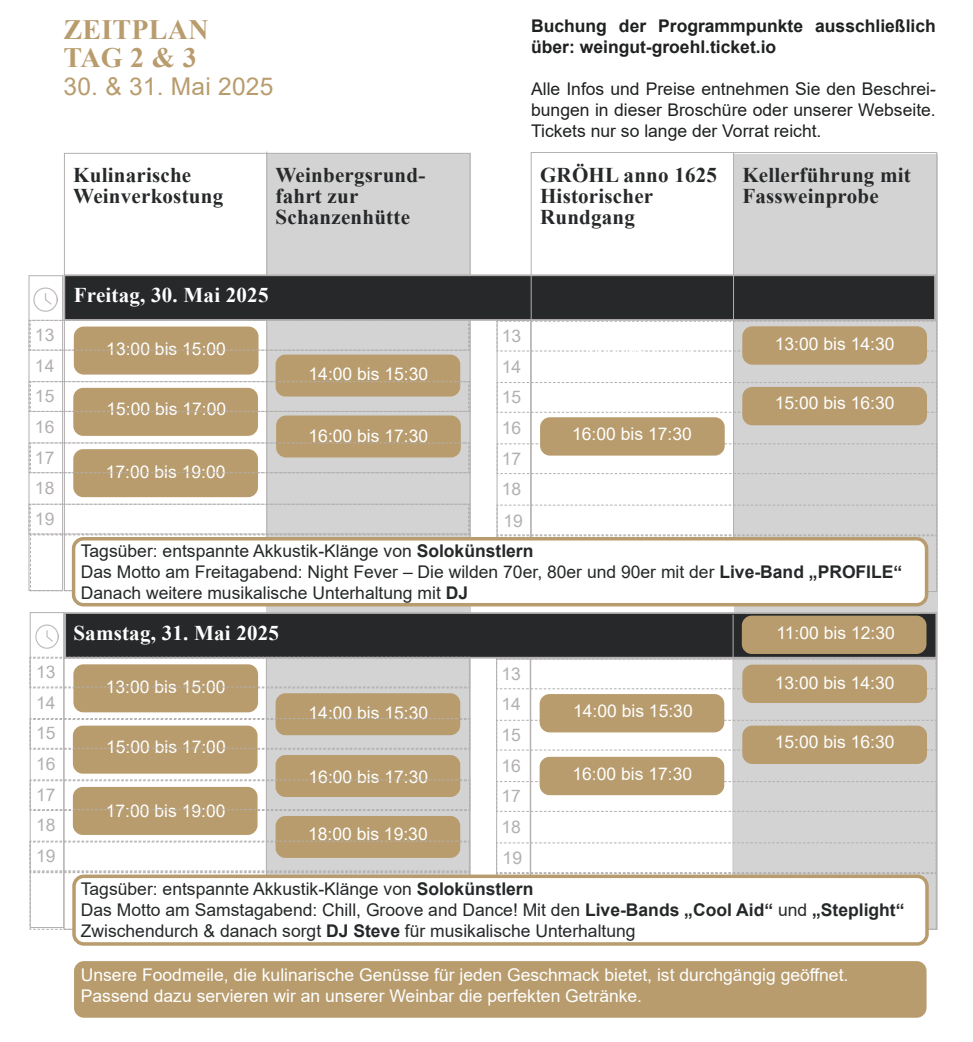
<style>
.page{position:relative;width:973px;height:1042px;background:#fff}
.page>*{position:absolute;margin:0;border:0;box-sizing:border-box;transform-origin:0 0}
.t1{font:700 28px/28px "Times New Roman";letter-spacing:.01em;color:#b89c6d}
.t2{font:24.5px "Arial";letter-spacing:.01em;color:#b89c6d}
.t3{font:700 21px/21px "Times New Roman";letter-spacing:.01em;color:#262829}
.t4{font:700 21px "Times New Roman";letter-spacing:.01em;color:#fff}
.t5{font:17.5px/21px "Arial";color:#fff}
.t6{font:17.5px/21px "Arial";color:#252829}
.t7{font:17.5px/21px "Arial";color:#1f2121;text-align:justify}
.t8{font:700 17.5px/21px "Arial";color:#1f2121}
.t9{font:17.5px/30.6px "Arial";color:#b3afaf;text-align:justify}
.s1{font-weight:700}
</style>
<div class="page">
<div style="left:733px;top:154px;width:204px;height:775px;background:#d3d3d3"></div>
<div style="left:266px;top:153px;width:204px;height:776px;background:#d3d3d3"></div>
<hr style="left:266px;top:152px;width:1px;height:439px;background:#b3afaf">
<div style="left:63px;top:274px;width:872px;height:47px;background:#262829;border:2px solid #b3afaf"></div>
<div style="left:74px;top:326px;width:184px;height:48px;background:#b89c6d;border-radius:10px"></div>
<div style="left:73px;top:388px;width:185px;height:48px;background:#b89c6d;border-radius:10px"></div>
<div style="left:73px;top:449px;width:185px;height:48px;background:#b89c6d;border-radius:10px"></div>
<hr style="left:266px;top:614px;width:1px;height:315px;background:#b3afaf">
<div style="left:64px;top:612px;width:873px;height:46px;background:#262829;border:2px solid #b3afaf"></div>
<div style="left:73px;top:664px;width:185px;height:48px;background:#b89c6d;border-radius:10px"></div>
<div style="left:73px;top:725px;width:184px;height:48px;background:#b89c6d;border-radius:10px"></div>
<div style="left:73px;top:787px;width:184px;height:48px;background:#b89c6d;border-radius:10px"></div>
<div style="left:496px;top:320px;width:35px;height:272px;border:1px solid #b3afaf"></div>
<hr style="left:733px;top:152px;width:1px;height:440px;background:#b3afaf">
<svg style="left:496px;top:320px;width:441px;height:32px"></svg>
<svg style="left:496px;top:382px;width:441px;height:31px"></svg>
<svg style="left:496px;top:443px;width:441px;height:31px"></svg>
<svg style="left:496px;top:504px;width:441px;height:88px"></svg>
<div style="left:742px;top:326px;width:184px;height:39px;background:#b89c6d;border-radius:10px"></div>
<div style="left:496px;top:658px;width:34px;height:271px;border:1px solid #b3afaf"></div>
<hr style="left:732px;top:615px;width:1px;height:314px;background:#b3afaf">
<svg style="left:495px;top:658px;width:441px;height:31px"></svg>
<svg style="left:496px;top:719px;width:440px;height:32px"></svg>
<svg style="left:496px;top:781px;width:441px;height:31px"></svg>
<svg style="left:496px;top:842px;width:441px;height:88px"></svg>
<div style="left:275px;top:354px;width:185px;height:42px;background:#b89c6d;border-radius:10px"></div>
<div style="left:276px;top:415px;width:184px;height:42px;background:#b89c6d;border-radius:10px"></div>
<div style="left:275px;top:693px;width:185px;height:42px;background:#b89c6d;border-radius:10px"></div>
<div style="left:275px;top:755px;width:185px;height:42px;background:#b89c6d;border-radius:10px"></div>
<div style="left:275px;top:816px;width:185px;height:42px;background:#b89c6d;border-radius:10px"></div>
<div style="left:742px;top:387px;width:184px;height:38px;background:#b89c6d;border-radius:10px"></div>
<div style="left:540px;top:417px;width:184px;height:39px;background:#b89c6d;border-radius:10px"></div>
<div style="left:742px;top:664px;width:184px;height:39px;background:#b89c6d;border-radius:10px"></div>
<div style="left:742px;top:725px;width:184px;height:39px;background:#b89c6d;border-radius:10px"></div>
<div style="left:539px;top:757px;width:185px;height:38px;background:#b89c6d;border-radius:10px"></div>
<div style="left:539px;top:694px;width:185px;height:38px;background:#b89c6d;border-radius:10px"></div>
<div style="left:74px;top:961px;width:852px;height:56px;background:#b89c6d;border-radius:10px"></div>
<div style="left:74px;top:539px;width:852px;height:66px;background:#fff;border-radius:10px"></div>
<div style="left:72px;top:537px;width:856px;height:69px;border:4px solid #b89c6d;border-radius:10px"></div>
<div style="left:74px;top:876px;width:852px;height:68px;background:#fff;border-radius:10px"></div>
<div style="left:72px;top:874px;width:856px;height:71px;border:4px solid #b89c6d;border-radius:10px"></div>
<div style="left:741px;top:615px;width:185px;height:39px;background:#b89c6d;border-radius:10px"></div>
<div style="left:29px;top:275px;width:34px;height:316px;border:1px solid #b3afaf"></div>
<svg style="left:28px;top:319px;width:442px;height:32px"></svg>
<svg style="left:28px;top:381px;width:442px;height:31px"></svg>
<svg style="left:28px;top:442px;width:443px;height:31px"></svg>
<svg style="left:28px;top:503px;width:443px;height:88px"></svg>
<img style="left:34px;top:288px;width:24px;height:23px">
<div style="left:30px;top:612px;width:34px;height:316px;border:1px solid #b3afaf"></div>
<svg style="left:29px;top:656px;width:441px;height:33px"></svg>
<svg style="left:29px;top:718px;width:441px;height:32px"></svg>
<svg style="left:29px;top:779px;width:441px;height:32px"></svg>
<svg style="left:29px;top:840px;width:441px;height:90px"></svg>
<img style="left:35px;top:624px;width:24px;height:24px">
<h1 class="t1" style="left:63px;top:14px;width:147px">ZEITPLAN<br>TAG 2 &amp; 3</h1>
<h2 class="t2" style="left:63px;top:69px;width:211px">30. &amp; 31. Mai 2025</h2>
<p class="t3" style="left:73px;top:163px;width:151px">Kulinarische<br>Weinverkostung</p>
<p class="t3" style="left:275px;top:163px;width:151px">Weinbergsrund&shy;fahrt zur<br>Schanzenhütte</p>
<p class="t8" style="left:531px;top:16px;width:406px">Buchung der Programmpunkte ausschließlich über: weingut-groehl.ticket.io</p>
<p class="t7" style="left:531px;top:79px;width:406px">Alle Infos und Preise entnehmen Sie den Beschrei&shy;bungen in dieser Broschüre oder unserer Webseite.<br>Tickets nur so lange der Vorrat reicht.</p>
<p class="t3" style="left:540px;top:164px;width:178px">GRÖHL anno 1625<br>Historischer<br>Rundgang</p>
<p class="t3" style="left:742px;top:164px;width:170px">Kellerführung mit<br>Fassweinprobe</p>
<p class="t9" style="left:35px;top:319px;width:21px">13<br>14<br>15<br>16<br>17<br>18<br>19</p>
<p class="t9" style="left:36px;top:656px;width:21px">13<br>14<br>15<br>16<br>17<br>18<br>19</p>
<p class="t4" style="left:74px;top:280px;width:196px">Freitag, 30. Mai 2025</p>
<p class="t5" style="left:106px;top:338px;width:121px">13:00 bis 15:00</p>
<p class="t5" style="left:106px;top:398px;width:121px">15:00 bis 17:00</p>
<p class="t5" style="left:106px;top:461px;width:121px">17:00 bis 19:00</p>
<p class="t5" style="left:308px;top:363px;width:121px">14:00 bis 15:30</p>
<p class="t5" style="left:308px;top:425px;width:121px">16:00 bis 17:30</p>
<p class="t9" style="left:501px;top:320px;width:21px">13<br>14<br>15<br>16<br>17<br>18</p>
<p class="t9" style="left:503px;top:505px;width:21px">19</p>
<p class="t5" style="left:572px;top:423px;width:121px">16:00 bis 17:30</p>
<p class="t5" style="left:774px;top:333px;width:121px">13:00 bis 14:30</p>
<p class="t5" style="left:774px;top:392px;width:121px">15:00 bis 16:30</p>
<p class="t6" style="left:81px;top:540px;width:822px">Tagsüber: entspannte Akkustik-Klänge von <span class="s1">Solokünstlern<br></span>Das Motto am Freitagabend: Night Fever – Die wilden 70er, 80er und 90er mit der <span class="s1">Live-Band „PROFILE“<br></span>Danach weitere musikalische Unterhaltung mit <span class="s1">DJ</span></p>
<p class="t4" style="left:73px;top:617px;width:207px">Samstag, 31. Mai 2025</p>
<p class="t5" style="left:106px;top:676px;width:121px">13:00 bis 15:00</p>
<p class="t5" style="left:106px;top:736px;width:121px">15:00 bis 17:00</p>
<p class="t5" style="left:106px;top:800px;width:121px">17:00 bis 19:00</p>
<p class="t5" style="left:308px;top:702px;width:121px">14:00 bis 15:30</p>
<p class="t5" style="left:308px;top:766px;width:121px">16:00 bis 17:30</p>
<p class="t5" style="left:308px;top:823px;width:121px">18:00 bis 19:30</p>
<p class="t9" style="left:501px;top:658px;width:21px">13<br>14<br>15<br>16<br>17<br>18</p>
<p class="t9" style="left:502px;top:842px;width:21px">19</p>
<p class="t5" style="left:573px;top:700px;width:121px">14:00 bis 15:30</p>
<p class="t5" style="left:572px;top:763px;width:121px">16:00 bis 17:30</p>
<p class="t5" style="left:776px;top:622px;width:120px">11:00 bis 12:30</p>
<p class="t5" style="left:774px;top:672px;width:121px">13:00 bis 14:30</p>
<p class="t5" style="left:774px;top:731px;width:121px">15:00 bis 16:30</p>
<p class="t6" style="left:81px;top:878px;width:825px">Tagsüber: entspannte Akkustik-Klänge von <span class="s1">Solokünstlern<br></span>Das Motto am Samstagabend: Chill, Groove and Dance! Mit den <span class="s1">Live-Bands „Cool Aid“</span> und <span class="s1">„Steplight“<br></span>Zwischendurch &amp; danach sorgt <span class="s1">DJ Steve</span> für musikalische Unterhaltung</p>
<p class="t5" style="left:81px;top:964px;width:769px">Unsere Foodmeile, die kulinarische Genüsse für jeden Geschmack bietet, ist durchgängig geöffnet.<br>Passend dazu servieren wir an unserer Weinbar die perfekten Getränke.</p>
</div>
